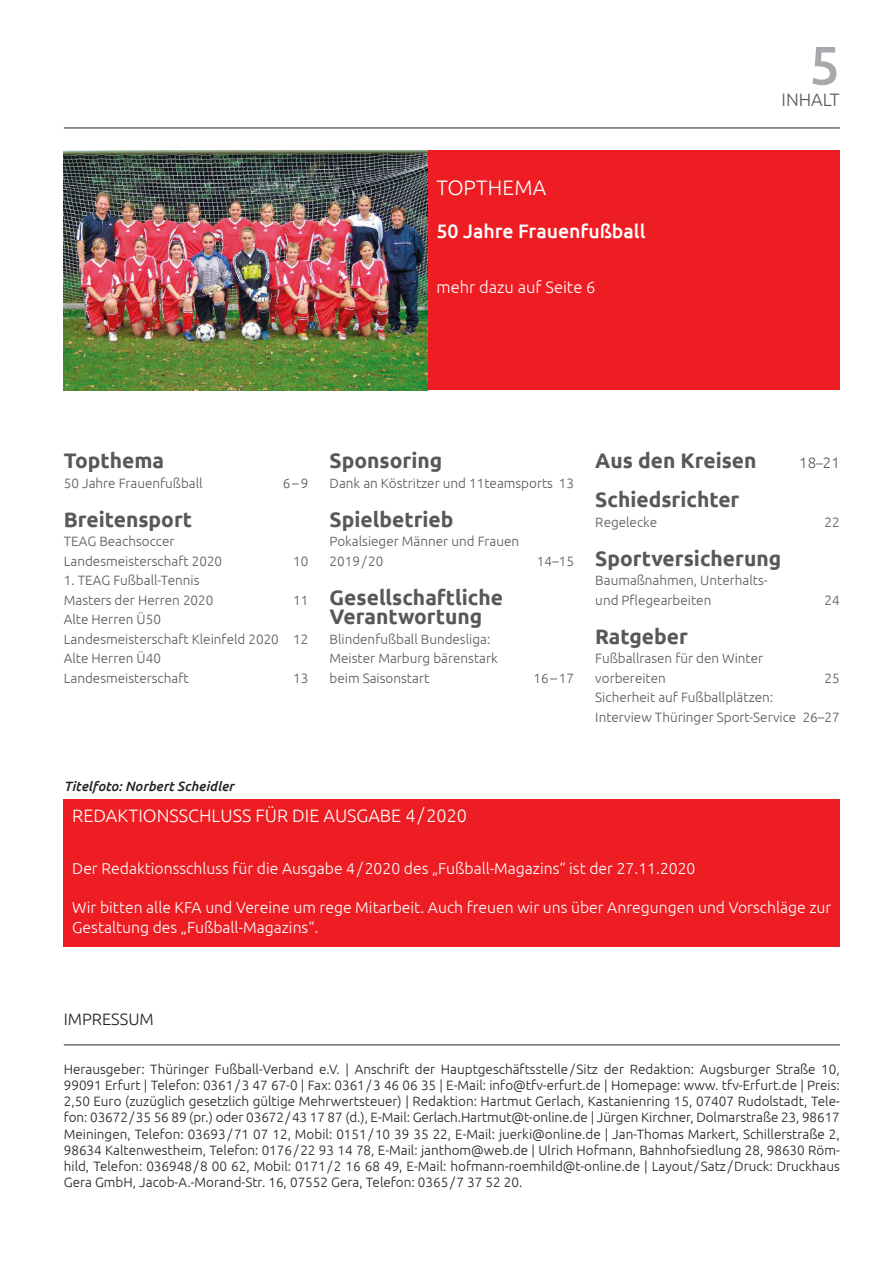
<style>
.page{position:relative;width:893px;height:1263px;background:#fff}
.page>*{position:absolute;margin:0;border:0;box-sizing:border-box;transform-origin:0 0}
.t1{font:500 54px "Ubuntu";color:#a8a9ad}
.t2{font:700 21px/19.5px "Ubuntu";color:#57585a}
.t3{font:300 21px "Ubuntu";letter-spacing:.005em;color:#fff}
.t4{font:500 19.5px "Ubuntu";letter-spacing:-.005em;color:#fff}
.t5{font:300 18px "Ubuntu";color:#fff}
.t6{font:300 18px "Ubuntu";color:#57585a}
.t7{font:300 16.5px "Ubuntu";color:#fff}
.t8{font:300 16.5px "Ubuntu";color:#231f20}
.t9{font:300 15.75px/19.5px "Ubuntu";color:#fff}
.t10{font:300 15px "Ubuntu";color:#57585a}
.t11{font:300 13.5px/16.2px "Ubuntu";color:#231f20;text-align:justify}
.t12{font:300 13.5px/19.5px "Ubuntu";color:#57585a}
.t13{font:italic 500 13.5px "Ubuntu";letter-spacing:.01em;color:#231f20}
.s1{font-size:13.5px}
</style>
<div class="page">
<hr style="left:64px;top:128px;width:776px;height:1px;background:#231f20">
<div style="left:428px;top:151px;width:412px;height:239px;background:#ee1d23"></div>
<hr style="left:64px;top:1044px;width:776px;height:1px;background:#231f20">
<div style="left:64px;top:799px;width:776px;height:147px;background:#ee1d23"></div>
<img style="left:64px;top:151px;width:364px;height:239px">
<h2 class="t3" style="left:436px;top:175px;width:111px">TOPTHEMA</h2>
<h3 class="t4" style="left:436px;top:219px;width:211px">50 Jahre Frauenfußball</h3>
<p class="t7" style="left:436px;top:277px;width:161px">mehr dazu auf Seite 6</p>
<h1 class="t1" style="left:809px;top:31px;width:32px">5</h1>
<h3 class="t6" style="left:781px;top:89px;width:60px">INHALT</h3>
<h2 class="t2" style="left:64px;top:450px;width:102px">Topthema</h2>
<p class="t12" style="left:64px;top:473px;width:140px">50 Jahre Frauenfußball</p>
<p class="t12" style="left:283px;top:473px;width:27px">6–9</p>
<h2 class="t2" style="left:64px;top:509px;width:130px">Breitensport</h2>
<p class="t12" style="left:64px;top:531px;width:160px">TEAG Beachsoccer<br>Landesmeisterschaft 2020</p>
<p class="t12" style="left:293px;top:551px;width:17px">10</p>
<p class="t12" style="left:64px;top:570px;width:151px">1. TEAG Fußball-Tennis<br>Masters der Herren 2020</p>
<p class="t12" style="left:293px;top:590px;width:17px">11</p>
<p class="t12" style="left:64px;top:609px;width:246px">Alte Herren Ü50<br>Landesmeisterschaft Kleinfeld 2020 12<br>Alte Herren Ü40<br>Landesmeisterschaft</p>
<p class="t12" style="left:293px;top:668px;width:17px">13</p>
<h2 class="t2" style="left:330px;top:450px;width:114px">Sponsoring</h2>
<p class="t12" style="left:330px;top:473px;width:246px">Dank an Köstritzer und 11teamsports 13</p>
<h2 class="t2" style="left:330px;top:509px;width:126px">Spielbetrieb</h2>
<p class="t12" style="left:330px;top:531px;width:191px">Pokalsieger Männer und Frauen<br>2019/20</p>
<p class="t12" style="left:537px;top:551px;width:39px">14–15</p>
<h2 class="t2" style="left:330px;top:587px;width:175px">Gesellschaftliche<br>Verantwortung</h2>
<p class="t12" style="left:330px;top:629px;width:170px">Blindenfußball Bundesliga:<br>Meister Marburg bärenstark beim Saisonstart</p>
<p class="t12" style="left:533px;top:668px;width:42px">16–17</p>
<p class="t13" style="left:64px;top:777px;width:172px">Titelfoto: Norbert Scheidler</p>
<h2 class="t2" style="left:595px;top:450px;width:163px">Aus den Kreisen</h2>
<p class="t10" style="left:799px;top:454px;width:42px">18<span class="s1">–</span>21</p>
<h2 class="t2" style="left:595px;top:489px;width:146px">Schiedsrichter</h2>
<p class="t12" style="left:595px;top:512px;width:63px">Regelecke</p>
<p class="t12" style="left:825px;top:512px;width:17px">22</p>
<h2 class="t2" style="left:595px;top:548px;width:187px">Sportversicherung</h2>
<p class="t12" style="left:595px;top:570px;width:174px">Baumaßnahmen, Unterhalts&shy;und Pflegearbeiten</p>
<p class="t12" style="left:825px;top:590px;width:17px">24</p>
<h2 class="t2" style="left:595px;top:626px;width:94px">Ratgeber</h2>
<p class="t12" style="left:595px;top:648px;width:169px">Fußballrasen für den Winter vorbereiten</p>
<p class="t12" style="left:825px;top:668px;width:17px">25</p>
<p class="t12" style="left:595px;top:687px;width:246px">Sicherheit auf Fußballplätzen:<br>Interview Thüringer Sport-Service 26–27</p>
<h3 class="t5" style="left:72px;top:804px;width:396px">REDAKTIONSSCHLUSS FÜR DIE AUSGABE 4/2020</h3>
<p class="t9" style="left:72px;top:858px;width:625px">Der Redaktionsschluss für die Ausgabe 4/2020 des „Fußball-Magazins“ ist der 27.11.2020</p>
<p class="t9" style="left:72px;top:897px;width:760px">Wir bitten alle KFA und Vereine um rege Mitarbeit. Auch freuen wir uns über Anregungen und Vorschläge zur<br>Gestaltung des „Fußball-Magazins“.</p>
<p class="t8" style="left:64px;top:1009px;width:92px">IMPRESSUM</p>
<p class="t11" style="left:64px;top:1060px;width:778px">Herausgeber: Thüringer Fußball-Verband e.V. | Anschrift der Hauptgeschäftsstelle/Sitz der Redaktion: Augsburger Straße 10, 99091 Erfurt | Telefon: 0361/3 47 67-0 | Fax: 0361/3 46 06 35 | E-Mail: info@tfv-erfurt.de | Homepage: www. tfv-Erfurt.de | Preis:<br>2,50 Euro (zuzüglich gesetzlich gültige Mehrwertsteuer) | Redaktion: Hartmut Gerlach, Kastanienring 15, 07407 Rudolstadt, Tele&shy;fon: 03672/35 56 89 (pr.) oder 03672/43 17 87 (d.), E-Mail: Gerlach.Hartmut@t-online.de | Jürgen Kirchner, Dolmarstraße 23, 98617<br>Meiningen, Telefon: 03693/71 07 12, Mobil: 0151/10 39 35 22, E-Mail: juerki@online.de | Jan-Thomas Markert, Schillerstraße 2, 98634 Kaltenwestheim, Telefon: 0176/22 93 14 78, E-Mail: janthom@web.de | Ulrich Hofmann, Bahnhofsiedlung 28, 98630 Röm&shy;hild, Telefon: 036948/8 00 62, Mobil: 0171/2 16 68 49, E-Mail: hofmann-roemhild@t-online.de | Layout/Satz /Druck: Druckhaus Gera GmbH, Jacob-A.-Morand-Str. 16, 07552 Gera, Telefon: 0365/7 37 52 20.</p>
</div>
